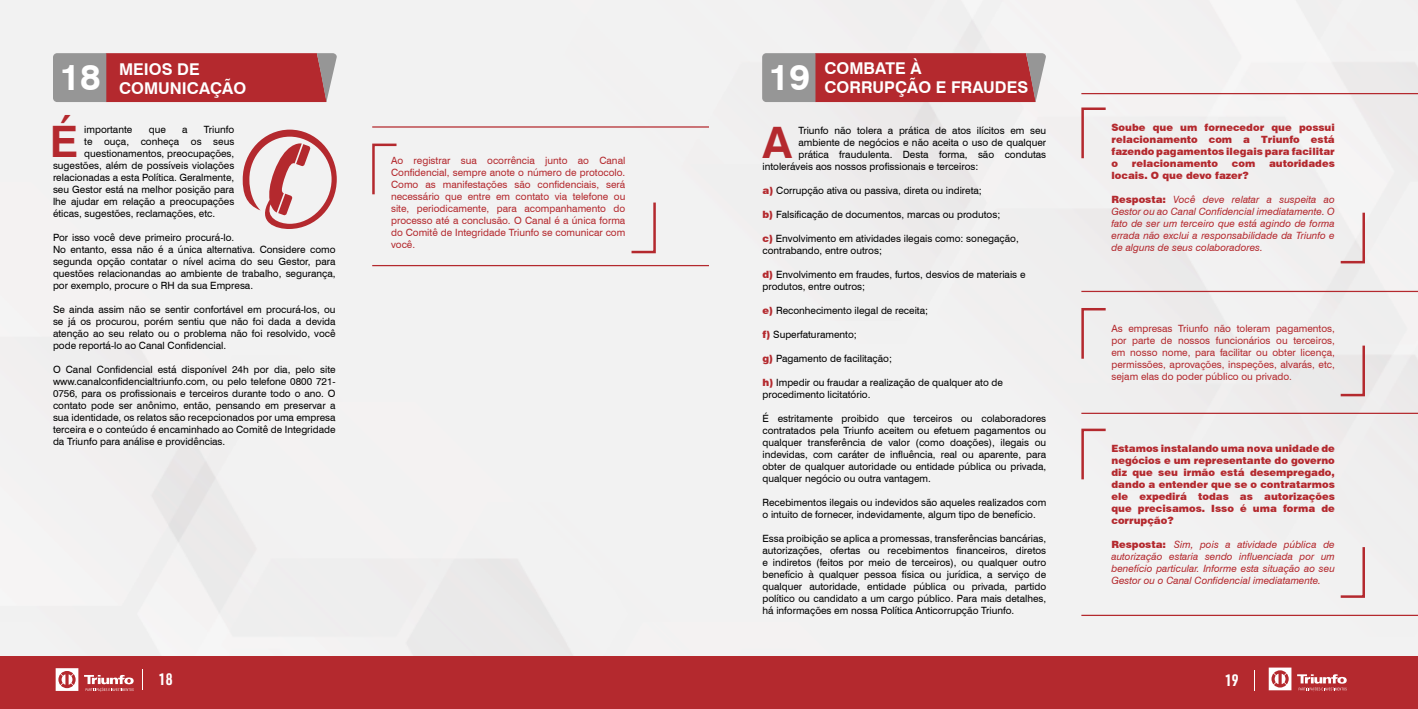
<style>
.page{position:relative;width:1418px;height:709px;background:#fff}
.page>*{position:absolute;margin:0;border:0;box-sizing:border-box;transform-origin:0 0}
.t1{font:700 43.38px "Swiss 721 BT";color:#b4292e}
.t2{font:700 36.25px "Swiss 721 BT";color:#fff}
.t3{font:700 16.25px "Swiss 721 BT";color:#fff}
.t4{font:700 16.25px "URWDIN Cond";color:#fff}
.t5{font:10px/12px "Swiss 721 BT";color:#000}
.t6{font:10px/12px "Swiss 721 BT";color:#b4292e;text-align:justify}
.t7{font:italic 10px/12px "Swiss 721 BT";color:#b4292e;text-align:justify}
.t8{font:900 10px/12px "Swiss 721 BT";color:#b4292e;text-align:justify}
.s1{font-weight:900;color:#b4292e}
.s2{font-weight:900;font-style:normal}
</style>
<div class="page">
<div style="left:0;top:656px;width:1417px;height:53px;background:#b4292e"></div>
<svg style="left:142px;top:669px;width:1px;height:20px"></svg>
<svg style="left:1254px;top:670px;width:1px;height:21px"></svg>
<hr style="left:1081px;top:93px;width:336px;height:1px;background:#b4292e">
<hr style="left:1081px;top:291px;width:336px;height:1px;background:#b4292e">
<hr style="left:1081px;top:413px;width:336px;height:1px;background:#b4292e">
<hr style="left:1081px;top:614px;width:336px;height:2px;background:#b4292e">
<svg style="left:1080px;top:307px;width:28px;height:54px"></svg>
<svg style="left:1338px;top:343px;width:28px;height:54px"></svg>
<svg style="left:84px;top:675px;width:50px;height:16px"></svg>
<svg style="left:56px;top:668px;width:22px;height:23px"></svg>
<svg style="left:1297px;top:674px;width:49px;height:17px"></svg>
<svg style="left:1268px;top:667px;width:23px;height:23px"></svg>
<svg style="left:53px;top:53px;width:284px;height:49px;background:#ae4549"></svg>
<hr style="left:372px;top:126px;width:337px;height:2px;background:#b4292e">
<hr style="left:372px;top:265px;width:337px;height:1px;background:#b4292e">
<svg style="left:371px;top:142px;width:28px;height:55px"></svg>
<svg style="left:243px;top:130px;width:94px;height:99px"></svg>
<svg style="left:629px;top:200px;width:28px;height:54px"></svg>
<svg style="left:1080px;top:106px;width:28px;height:55px"></svg>
<svg style="left:1080px;top:427px;width:28px;height:55px"></svg>
<svg style="left:762px;top:53px;width:284px;height:49px;background:#ae4549"></svg>
<svg style="left:1338px;top:210px;width:28px;height:55px"></svg>
<svg style="left:1338px;top:544px;width:28px;height:55px"></svg>
<h2 class="t2" style="left:60px;top:55px;width:43px">18</h2>
<h3 class="t3" style="left:119px;top:59px;width:82px">MEIOS DE</h3>
<h3 class="t3" style="left:119px;top:79px;width:129px">COMUNICAÇÃO</h3>
<h2 class="t2" style="left:769px;top:55px;width:43px">19</h2>
<h3 class="t3" style="left:824px;top:58px;width:99px">COMBATE À</h3>
<h3 class="t3" style="left:824px;top:77px;width:205px">CORRUPÇÃO E FRAUDES</h3>
<h1 class="t1" style="left:50px;top:115px;width:30px">É</h1>
<p class="t5" style="left:84px;top:123px;width:50px">importante</p>
<p class="t5" style="left:149px;top:123px;width:19px">que</p>
<p class="t5" style="left:182px;top:123px;width:7px">a</p>
<p class="t5" style="left:204px;top:123px;width:32px">Triunfo</p>
<p class="t5" style="left:84px;top:135px;width:151px">te ouça, conheça os seus</p>
<p class="t5" style="left:84px;top:147px;width:151px">questionamentos, preocupações,</p>
<p class="t5" style="left:53px;top:159px;width:183px">sugestões, além de possíveis violações</p>
<p class="t5" style="left:53px;top:171px;width:183px">relacionadas a esta Política. Geralmente,</p>
<p class="t5" style="left:53px;top:183px;width:183px">seu Gestor está na melhor posição para</p>
<p class="t5" style="left:53px;top:195px;width:183px">lhe ajudar em relação a preocupações</p>
<p class="t5" style="left:53px;top:207px;width:164px">éticas, sugestões, reclamações, etc.</p>
<p class="t5" style="left:53px;top:231px;width:284px">Por isso você deve primeiro procurá-lo.<br>No entanto, essa não é a única alternativa. Considere como segunda opção contatar o nível acima do seu Gestor, para questões relacionandas ao ambiente de trabalho, segurança, por exemplo, procure o RH da sua Empresa.</p>
<p class="t5" style="left:53px;top:303px;width:284px;text-align:justify">Se ainda assim não se sentir confortável em procurá-los, ou se já os procurou, porém sentiu que não foi dada a devida atenção ao seu relato ou o problema não foi resolvido, você pode reportá-lo ao Canal Confidencial.</p>
<p class="t5" style="left:53px;top:363px;width:284px;text-align:justify">O Canal Confidencial está disponível 24h por dia, pelo site www.canalconfidencialtriunfo.com, ou pelo telefone 0800 721- 0756, para os profissionais e terceiros durante todo o ano. O contato pode ser anônimo, então, pensando em preservar a sua identidade, os relatos são recepcionados por uma empresa terceira e o conteúdo é encaminhado ao Comitê de Integridade da Triunfo para análise e providências.</p>
<p class="t6" style="left:391px;top:154px;width:236px">Ao registrar sua ocorrência junto ao Canal Confidencial, sempre anote o número de protocolo.<br>Como as manifestações são confidenciais, será necessário que entre em contato via telefone ou site, periodicamente, para acompanhamento do processo até a conclusão. O Canal é a única forma do Comitê de Integridade Triunfo se comunicar com você.</p>
<h1 class="t1" style="left:762px;top:116px;width:31px">A</h1>
<p class="t5" style="left:798px;top:124px;width:249px">Triunfo não tolera a prática de atos ilícitos em seu</p>
<p class="t5" style="left:798px;top:136px;width:249px">ambiente de negócios e não aceita o uso de qualquer</p>
<p class="t5" style="left:798px;top:148px;width:249px">prática fraudulenta. Desta forma, são condutas</p>
<p class="t5" style="left:762px;top:160px;width:217px">intoleráveis aos nossos profissionais e terceiros:</p>
<p class="t5" style="left:762px;top:184px;width:221px"><span class="s1">a)</span> Corrupção ativa ou passiva, direta ou indireta;</p>
<p class="t5" style="left:762px;top:208px;width:239px"><span class="s1">b)</span> Falsificação de documentos, marcas ou produtos;</p>
<p class="t5" style="left:762px;top:232px;width:258px"><span class="s1">c)</span> Envolvimento em atividades ilegais como: sonegação, contrabando, entre outros;</p>
<p class="t5" style="left:762px;top:268px;width:264px"><span class="s1">d)</span> Envolvimento em fraudes, furtos, desvios de materiais e produtos, entre outros;</p>
<p class="t5" style="left:762px;top:304px;width:167px"><span class="s1">e)</span> Reconhecimento ilegal de receita;</p>
<p class="t5" style="left:762px;top:328px;width:96px"><span class="s1">f)</span> Superfaturamento;</p>
<p class="t5" style="left:762px;top:352px;width:131px"><span class="s1">g)</span> Pagamento de facilitação;</p>
<p class="t5" style="left:762px;top:376px;width:242px"><span class="s1">h)</span> Impedir ou fraudar a realização de qualquer ato de procedimento licitatório.</p>
<p class="t5" style="left:762px;top:412px;width:285px;text-align:justify">É estritamente proibido que terceiros ou colaboradores contratados pela Triunfo aceitem ou efetuem pagamentos ou qualquer transferência de valor (como doações), ilegais ou indevidas, com caráter de influência, real ou aparente, para obter de qualquer autoridade ou entidade pública ou privada, qualquer negócio ou outra vantagem.</p>
<p class="t5" style="left:762px;top:496px;width:285px">Recebimentos ilegais ou indevidos são aqueles realizados com o intuito de fornecer, indevidamente, algum tipo de benefício.</p>
<p class="t5" style="left:762px;top:532px;width:285px;text-align:justify">Essa proibição se aplica a promessas, transferências bancárias, autorizações, ofertas ou recebimentos financeiros, diretos e indiretos (feitos por meio de terceiros), ou qualquer outro benefício à qualquer pessoa física ou jurídica, a serviço de qualquer autoridade, entidade pública ou privada, partido político ou candidato a um cargo público. Para mais detalhes, há informações em nossa Política Anticorrupção Triunfo.</p>
<p class="t8" style="left:1111px;top:122px;width:225px">Soube que um fornecedor que possui relacionamento com a Triunfo está fazendo pagamentos ilegais para facilitar o</p>
<p class="t8" style="left:1131px;top:158px;width:88px">relacionamento</p>
<p class="t8" style="left:1231px;top:158px;width:25px">com</p>
<p class="t8" style="left:1268px;top:158px;width:67px">autoridades</p>
<p class="t8" style="left:1111px;top:170px;width:139px">locais. O que devo fazer?</p>
<p class="t7" style="left:1111px;top:194px;width:225px"><span class="s2">Resposta:</span> Você deve relatar a suspeita ao Gestor ou ao Canal Confidencial imediatamente. O fato de ser um terceiro que está agindo de forma errada não exclui a responsabilidade da Triunfo e de alguns de seus colaboradores.</p>
<p class="t6" style="left:1111px;top:322px;width:225px">As empresas Triunfo não toleram pagamentos, por parte de nossos funcionários ou terceiros, em nosso nome, para facilitar ou obter licença, permissões, aprovações, inspeções, alvarás, etc, sejam elas do poder público ou privado.</p>
<p class="t8" style="left:1111px;top:443px;width:225px">Estamos instalando uma nova unidade de negócios e um representante do governo diz que seu irmão está desempregado, dando a entender que se o contratarmos ele expedirá todas as autorizações que precisamos. Isso é uma forma de corrupção?</p>
<p class="t7" style="left:1111px;top:539px;width:225px"><span class="s2">Resposta:</span> Sim, pois a atividade pública de autorização estaria sendo influenciada por um benefício particular. Informe esta situação ao seu Gestor ou o Canal Confidencial imediatamente.</p>
<h3 class="t4" style="left:159px;top:668px;width:15px">18</h3>
<h3 class="t4" style="left:1225px;top:669px;width:15px">19</h3>
</div>
